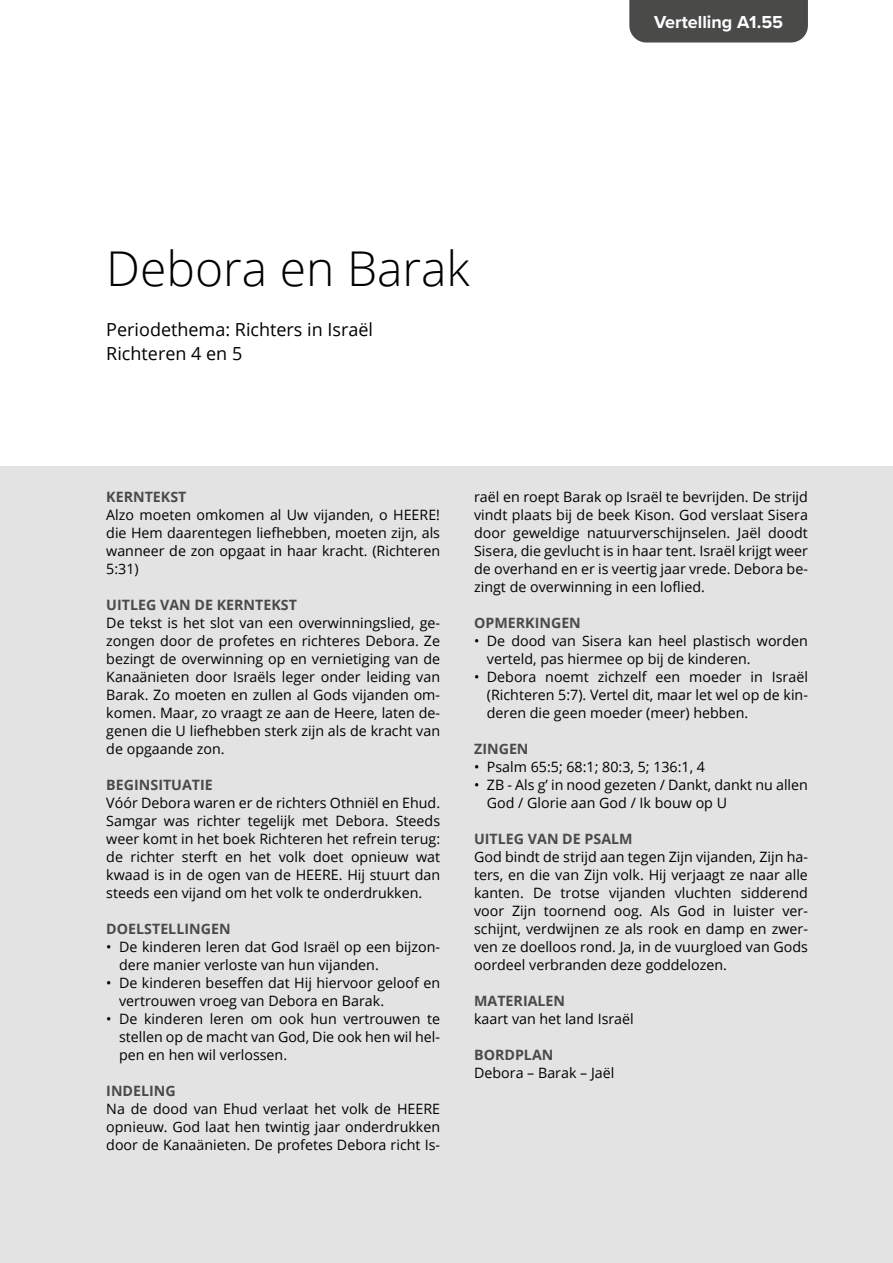
<style>
.page{position:relative;width:893px;height:1263px;background:#fff}
.page>*{position:absolute;margin:0;border:0;box-sizing:border-box;transform-origin:0 0}
.t1{font:300 48px "Open Sans";color:#000}
.t2{font:18px/24px "Open Sans";color:#000}
.t3{font:700 18px "Proxima Nova";color:#fff}
.t4{font:14.25px/18px "Open Sans";color:#000;text-align:justify}
.t5{font:700 14.25px "Open Sans";color:#4a4a49}
</style>
<div class="page">
<div style="left:0;top:466px;width:893px;height:797px;background:#e3e3e3"></div>
<div style="left:629px;top:0;width:179px;height:43px;background:#4a4a49"></div>
<h1 class="t1" style="left:106px;top:236px;width:365px">Debora en Barak</h1>
<p class="t2" style="left:106px;top:317px;width:268px">Periodethema: Richters in Israël<br>Richteren 4 en 5</p>
<p class="t3" style="left:654px;top:9px;width:131px">Vertelling A1.55</p>
<p class="t5" style="left:106px;top:487px;width:82px">KERNTEKST</p>
<p class="t4" style="left:106px;top:506px;width:335px">Alzo moeten omkomen al Uw vijanden, o HEERE! die Hem daarentegen liefhebben, moeten zijn, als wanneer de zon opgaat in haar kracht. (Richteren 5:31)</p>
<p class="t5" style="left:106px;top:595px;width:192px">UITLEG VAN DE KERNTEKST</p>
<p class="t4" style="left:106px;top:614px;width:335px">De tekst is het slot van een overwinningslied, ge&shy;zongen door de profetes en richteres Debora. Ze bezingt de overwinning op en vernietiging van de Kanaänieten door Israëls leger onder leiding van Barak. Zo moeten en zullen al Gods vijanden om&shy;komen. Maar, zo vraagt ze aan de Heere, laten de&shy;genen die U liefhebben sterk zijn als de kracht van de opgaande zon.</p>
<p class="t5" style="left:106px;top:775px;width:108px">BEGINSITUATIE</p>
<p class="t4" style="left:106px;top:794px;width:335px">Vóór Debora waren er de richters Othniël en Ehud.<br>Samgar was richter tegelijk met Debora. Steeds weer komt in het boek Richteren het refrein terug: de richter sterft en het volk doet opnieuw wat kwaad is in de ogen van de HEERE. Hij stuurt dan steeds een vijand om het volk te onderdrukken.</p>
<p class="t5" style="left:106px;top:919px;width:126px">DOELSTELLINGEN</p>
<p class="t4" style="left:119px;top:938px;width:323px;text-indent:-13px">• De kinderen leren dat God Israël op een bijzon&shy;dere manier verloste van hun vijanden.</p>
<p class="t4" style="left:119px;top:974px;width:323px;text-indent:-13px">• De kinderen beseffen dat Hij hiervoor geloof en vertrouwen vroeg van Debora en Barak.</p>
<p class="t4" style="left:119px;top:1010px;width:323px;text-indent:-13px">• De kinderen leren om ook hun vertrouwen te stellen op de macht van God, Die ook hen wil hel&shy;pen en hen wil verlossen.</p>
<p class="t5" style="left:106px;top:1081px;width:71px">INDELING</p>
<p class="t4" style="left:106px;top:1100px;width:335px">Na de dood van Ehud verlaat het volk de HEERE opnieuw. God laat hen twintig jaar onderdrukken door de Kanaänieten. De profetes Debora richt Is-</p>
<p class="t4" style="left:474px;top:488px;width:335px">raël en roept Barak op Israël te bevrijden. De strijd vindt plaats bij de beek Kison. God verslaat Sisera door geweldige natuurverschijnselen. Jaël doodt Sisera, die gevlucht is in haar tent. Israël krijgt weer de overhand en er is veertig jaar vrede. Debora be&shy;zingt de overwinning in een loflied.</p>
<p class="t5" style="left:474px;top:613px;width:108px">OPMERKINGEN</p>
<p class="t4" style="left:487px;top:632px;width:323px;text-indent:-13px">• De dood van Sisera kan heel plastisch worden verteld, pas hiermee op bij de kinderen.</p>
<p class="t4" style="left:487px;top:668px;width:323px;text-indent:-13px">• Debora noemt zichzelf een moeder in Israël (Richteren 5:7). Vertel dit, maar let wel op de kin&shy;deren die geen moeder (meer) hebben.</p>
<p class="t5" style="left:474px;top:739px;width:56px">ZINGEN</p>
<p class="t4" style="left:474px;top:758px;width:232px">• Psalm 65:5; 68:1; 80:3, 5; 136:1, 4</p>
<p class="t4" style="left:487px;top:776px;width:323px;text-indent:-13px">• ZB - Als g’ in nood gezeten / Dankt, dankt nu allen<br>God / Glorie aan God / Ik bouw op U</p>
<p class="t5" style="left:474px;top:829px;width:160px">UITLEG VAN DE PSALM</p>
<p class="t4" style="left:474px;top:848px;width:335px">God bindt de strijd aan tegen Zijn vijanden, Zijn ha&shy;ters, en die van Zijn volk. Hij verjaagt ze naar alle kanten. De trotse vijanden vluchten sidderend voor Zijn toornend oog. Als God in luister ver&shy;schijnt, verdwijnen ze als rook en damp en zwer&shy;ven ze doelloos rond. Ja, in de vuurgloed van Gods oordeel verbranden deze goddelozen.</p>
<p class="t5" style="left:474px;top:991px;width:93px">MATERIALEN</p>
<p class="t4" style="left:474px;top:1010px;width:161px">kaart van het land Israël</p>
<p class="t5" style="left:474px;top:1045px;width:81px">BORDPLAN</p>
<p class="t4" style="left:474px;top:1064px;width:142px">Debora – Barak – Jaël</p>
</div>
